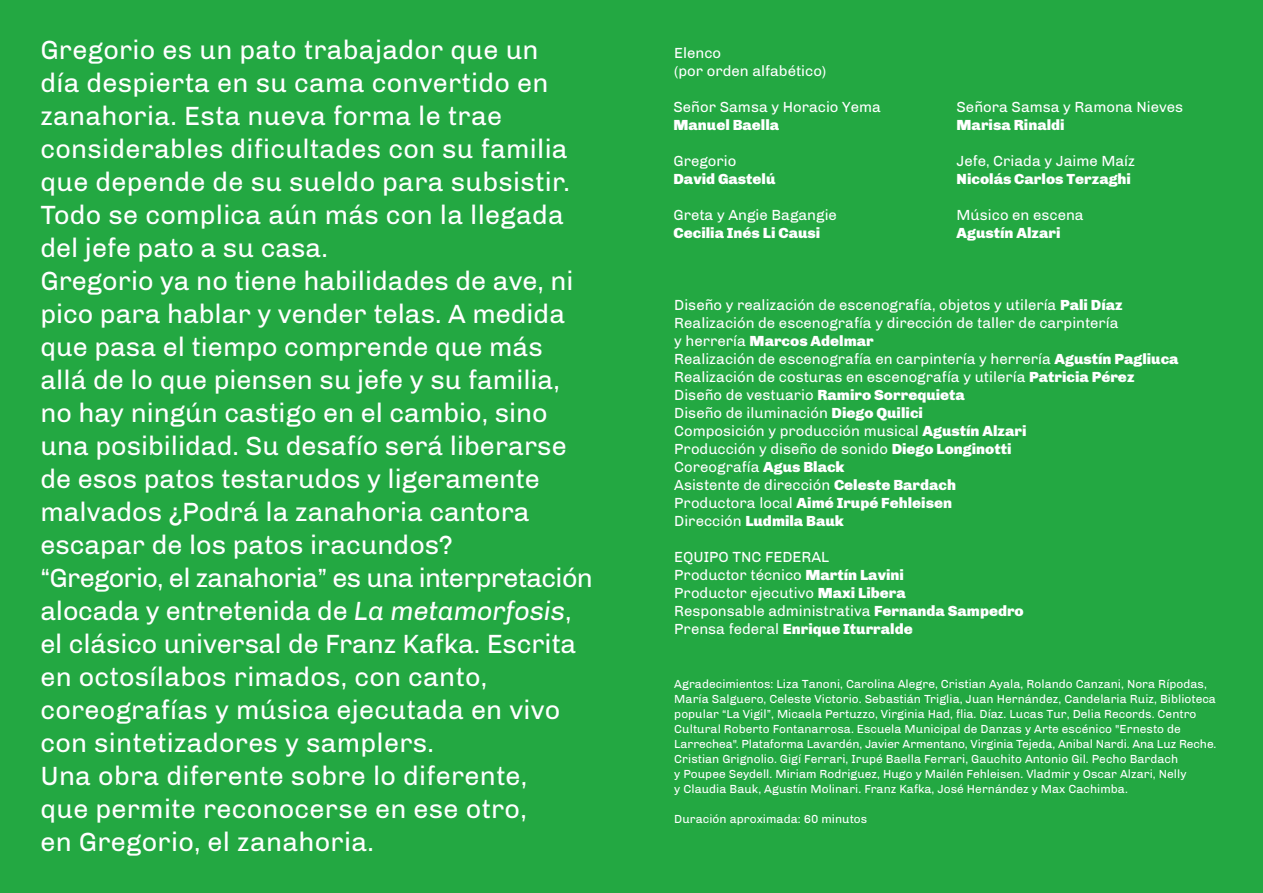
<style>
.page{position:relative;width:1263px;height:893px;background:#23a842}
.page>*{position:absolute;margin:0;border:0;box-sizing:border-box;transform-origin:0 0}
.t1{font:27px/33px "Chivo";color:#fff}
.t2{font:15px/18px "Chivo";color:#fff}
.t3{font:900 15px "Chivo";color:#fff}
.t4{font:12px/15px "Chivo";letter-spacing:.005em;color:#fff}
.s1{font-style:italic}
.s2{font-weight:900}
</style>
<div class="page">
<p class="t1" style="left:40px;top:33px;width:554px">Gregorio es un pato trabajador que un<br>día despierta en su cama convertido en zanahoria. Esta nueva forma le trae considerables dificultades con su familia que depende de su sueldo para subsistir.<br>Todo se complica aún más con la llegada del jefe pato a su casa.<br>Gregorio ya no tiene habilidades de ave, ni pico para hablar y vender telas. A medida que pasa el tiempo comprende que más allá de lo que piensen su jefe y su familia, no hay ningún castigo en el cambio, sino una posibilidad. Su desafío será liberarse de esos patos testarudos y ligeramente malvados ¿Podrá la zanahoria cantora escapar de los patos iracundos?<br>“Gregorio, el zanahoria” es una interpretación alocada y entretenida de <span class="s1">La metamorfosis</span>, el clásico universal de Franz Kafka. Escrita en octosílabos rimados, con canto, coreografías y música ejecutada en vivo con sintetizadores y samplers.<br>Una obra diferente sobre lo diferente,<br>que permite reconocerse en ese otro,<br>en Gregorio, el zanahoria.</p>
<p class="t2" style="left:674px;top:44px;width:153px">Elenco<br>(por orden alfabético)</p>
<p class="t2" style="left:673px;top:98px;width:209px">Señor Samsa y Horacio Yema</p>
<p class="t3" style="left:673px;top:116px;width:107px">Manuel Baella</p>
<p class="t2" style="left:673px;top:152px;width:64px">Gregorio</p>
<p class="t3" style="left:673px;top:170px;width:103px">David Gastelú</p>
<p class="t2" style="left:673px;top:206px;width:165px">Greta y Angie Bagangie</p>
<p class="t3" style="left:673px;top:224px;width:148px">Cecilia Inés Li Causi</p>
<p class="t2" style="left:956px;top:98px;width:228px">Señora Samsa y Ramona Nieves</p>
<p class="t3" style="left:956px;top:116px;width:110px">Marisa Rinaldi</p>
<p class="t2" style="left:956px;top:152px;width:180px">Jefe, Criada y Jaime Maíz</p>
<p class="t3" style="left:956px;top:170px;width:176px">Nicolás Carlos Terzaghi</p>
<p class="t2" style="left:956px;top:206px;width:129px">Músico en escena</p>
<p class="t3" style="left:956px;top:224px;width:105px">Agustín Alzari</p>
<p class="t2" style="left:674px;top:296px;width:506px">Diseño y realización de escenografía, objetos y utilería <span class="s2">Pali Díaz </span>Realización de escenografía y dirección de taller de carpintería<br>y herrería <span class="s2">Marcos Adelmar<br></span>Realización de escenografía en carpintería y herrería <span class="s2">Agustín Pagliuca </span>Realización de costuras en escenografía y utilería <span class="s2">Patricia Pérez </span>Diseño de vestuario <span class="s2">Ramiro Sorrequieta<br></span>Diseño de iluminación <span class="s2">Diego Quilici<br></span>Composición y producción musical <span class="s2">Agustín Alzari<br></span>Producción y diseño de sonido <span class="s2">Diego Longinotti<br></span>Coreografía <span class="s2">Agus Black<br></span>Asistente de dirección <span class="s2">Celeste Bardach<br></span>Productora local <span class="s2">Aimé Irupé Fehleisen<br></span>Dirección <span class="s2">Ludmila Bauk</span></p>
<p class="t2" style="left:674px;top:548px;width:351px">EQUIPO TNC FEDERAL<br>Productor técnico <span class="s2">Martín Lavini<br></span>Productor ejecutivo <span class="s2">Maxi Libera<br></span>Responsable administrativa <span class="s2">Fernanda Sampedro </span>Prensa federal <span class="s2">Enrique Iturralde</span></p>
<p class="t4" style="left:674px;top:677px;width:544px">Agradecimientos: Liza Tanoni, Carolina Alegre, Cristian Ayala, Rolando Canzani, Nora Rípodas, María Salguero, Celeste Victorio. Sebastián Triglia, Juan Hernández, Candelaria Ruiz, Biblioteca popular “La Vigil”, Micaela Pertuzzo, Virginia Had, flia. Díaz. Lucas Tur, Delia Records. Centro Cultural Roberto Fontanarrosa. Escuela Municipal de Danzas y Arte escénico "Ernesto de Larrechea". Plataforma Lavardén, Javier Armentano, Virginia Tejeda, Anibal Nardi. Ana Luz Reche.<br>Cristian Grignolio. Gigí Ferrari, Irupé Baella Ferrari, Gauchito Antonio Gil. Pecho Bardach<br>y Poupee Seydell. Miriam Rodriguez, Hugo y Mailén Fehleisen. Vladmir y Oscar Alzari, Nelly<br>y Claudia Bauk, Agustín Molinari. Franz Kafka, José Hernández y Max Cachimba.</p>
<p class="t4" style="left:674px;top:812px;width:194px">Duración aproximada: 60 minutos</p>
</div>
